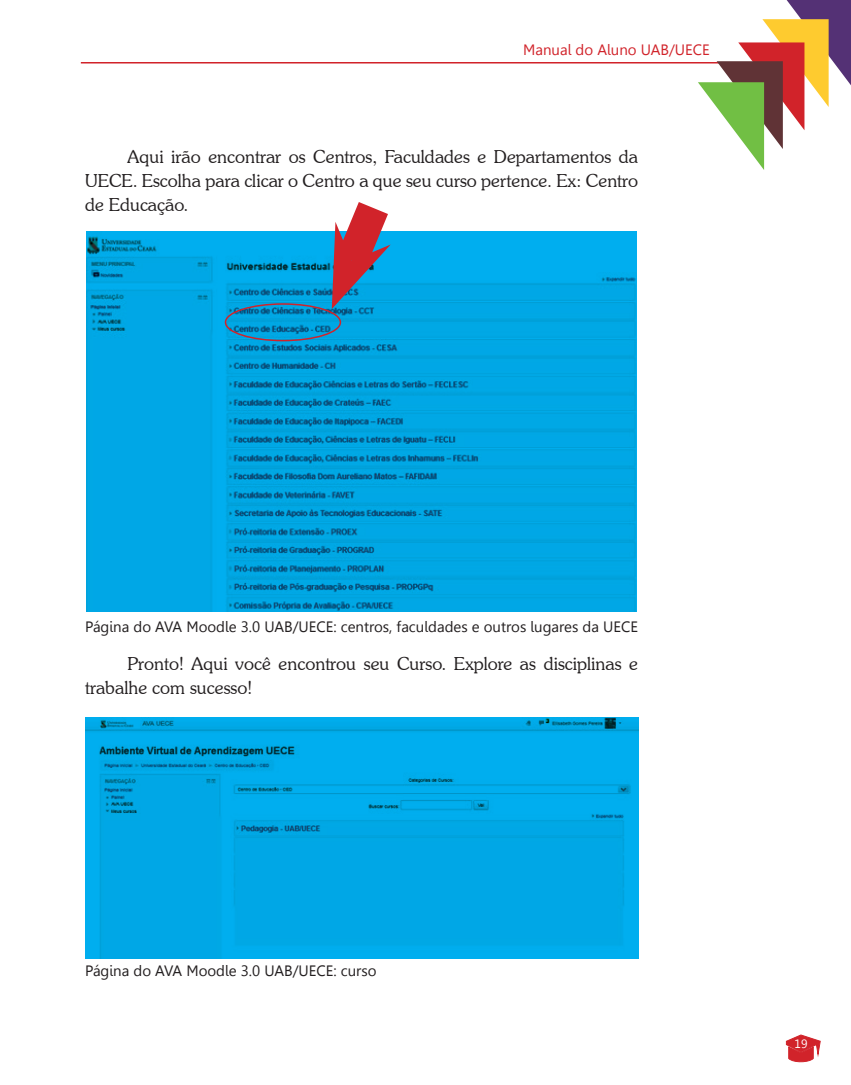
<style>
.page{position:relative;width:851px;height:1085px;background:#fff}
.page>*{position:absolute;margin:0;border:0;box-sizing:border-box;transform-origin:0 0}
.t1{font:300 18px/24px "Souvenir IT Cby BT";color:#231f20;text-align:justify}
.t2{font:15px "Gisha";color:#231f20}
.t3{font:15px "Gisha";color:#d1232a}
.t4{font:12px "Gisha";color:#fff}
</style>
<div class="page">
<hr style="left:81px;top:62px;width:746px;height:1px;background:#d1232a">
<svg style="left:786px;top:1034px;width:34px;height:27px"></svg>
<svg style="left:697px;top:0;width:153px;height:170px"></svg>
<img style="left:87px;top:231px;width:549px;height:380px">
<img style="left:85px;top:717px;width:553px;height:241px">
<div style="left:225px;top:303px;width:116px;height:38px;border:2px solid #d1232a;border-radius:50%"></div>
<svg style="left:310px;top:202px;width:104px;height:107px"></svg>
<p class="t3" style="left:523px;top:41px;width:188px">Manual do Aluno UAB/UECE</p>
<p class="t1" style="left:85px;top:144px;width:554px;text-indent:43px">Aqui irão encontrar os Centros, Faculdades e Departamentos da UECE. Escolha para clicar o Centro a que seu curso pertence. Ex: Centro de Educação.</p>
<p class="t2" style="left:85px;top:618px;width:554px">Página do AVA Moodle 3.0 UAB/UECE: centros, faculdades e outros lugares da UECE</p>
<p class="t1" style="left:85px;top:651px;width:554px;text-indent:43px">Pronto! Aqui você encontrou seu Curso. Explore as disciplinas e trabalhe com sucesso!</p>
<p class="t2" style="left:85px;top:962px;width:293px">Página do AVA Moodle 3.0 UAB/UECE: curso</p>
<p class="t4" style="left:794px;top:1036px;width:14px">19</p>
</div>
